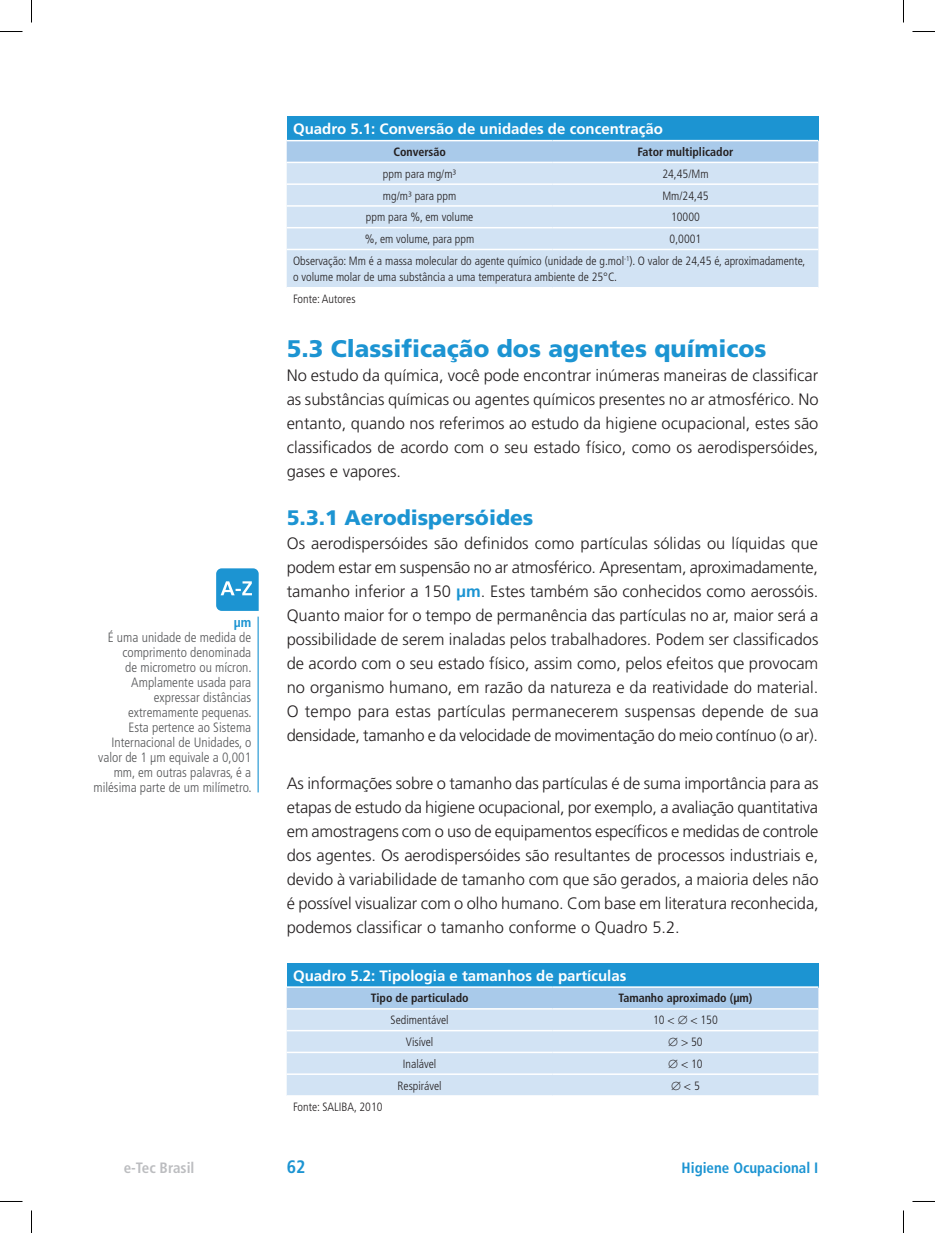
<style>
.page{position:relative;width:935px;height:1233px;background:#fff}
.page>*{position:absolute;margin:0;border:0;box-sizing:border-box;transform-origin:0 0}
.t1{font:900 24px "Frutiger LT Std";color:#1c94d2}
.t2{font:900 21px "Frutiger LT Std";color:#1c94d2}
.t3{font:700 condensed 18px "Frutiger LT Std";color:#1c94d2}
.t4{font:300 16.5px/24px "Frutiger LT Std";color:#231f20;text-align:justify}
.t5{font:700 15px "Frutiger LT Std";color:#fff}
.t6{font:700 condensed 15px "Frutiger LT Std";color:#1c94d2}
.t7{font:700 condensed 15px "Frutiger LT Std";color:#bcbdc0}
.t8{font:300 condensed 13.5px/15px "Frutiger LT Std";color:#57585a;text-align:right}
.t9{font:700 condensed 13.5px "Frutiger LT Std";color:#1c94d2}
.t10{font:300 condensed 12px/21.8px "Frutiger LT Std";color:#231f20}
.t11{font:700 condensed 12px "Frutiger LT Std";color:#231f20}
.s1{font-weight:700;color:#1c94d2}
</style>
<div class="page">
<div style="left:287px;top:117px;width:531px;height:24px;background:#1c94d2"></div>
<svg style="left:287px;top:141px;width:531px;height:21px;background:#abcbea"></svg>
<div style="left:287px;top:163px;width:531px;height:124px;background:#d2e3f4"></div>
<hr style="left:287px;top:140px;width:265px;height:1px;background:#fff">
<hr style="left:552px;top:140px;width:266px;height:1px;background:#fff">
<hr style="left:287px;top:205px;width:265px;height:2px;background:#fff">
<hr style="left:552px;top:205px;width:266px;height:2px;background:#fff">
<hr style="left:287px;top:183px;width:265px;height:2px;background:#fff">
<hr style="left:552px;top:183px;width:266px;height:2px;background:#fff">
<hr style="left:287px;top:227px;width:265px;height:1px;background:#fff">
<hr style="left:552px;top:227px;width:266px;height:1px;background:#fff">
<hr style="left:287px;top:249px;width:265px;height:1px;background:#fff">
<hr style="left:552px;top:249px;width:266px;height:1px;background:#fff">
<div style="left:287px;top:963px;width:531px;height:24px;background:#1c94d2"></div>
<div style="left:287px;top:987px;width:531px;height:21px;background:#a9caea"></div>
<div style="left:287px;top:1009px;width:531px;height:86px;background:#d2e3f4"></div>
<hr style="left:287px;top:986px;width:265px;height:1px;background:#fff">
<hr style="left:552px;top:986px;width:266px;height:1px;background:#fff">
<hr style="left:287px;top:1051px;width:265px;height:2px;background:#fff">
<hr style="left:552px;top:1051px;width:266px;height:2px;background:#fff">
<hr style="left:287px;top:1029px;width:265px;height:2px;background:#fff">
<hr style="left:552px;top:1029px;width:266px;height:2px;background:#fff">
<hr style="left:287px;top:1073px;width:265px;height:1px;background:#fff">
<hr style="left:552px;top:1073px;width:266px;height:1px;background:#fff">
<hr style="left:257px;top:616px;width:2px;height:176px;background:#1c94d2">
<svg style="left:216px;top:568px;width:43px;height:43px;background:#37a1d7"></svg>
<svg style="left:0;top:31px;width:22px;height:1px"></svg>
<svg style="left:912px;top:31px;width:23px;height:1px"></svg>
<svg style="left:0;top:1201px;width:22px;height:1px"></svg>
<svg style="left:912px;top:1201px;width:23px;height:1px"></svg>
<svg style="left:31px;top:0;width:1px;height:23px"></svg>
<svg style="left:31px;top:1210px;width:1px;height:22px"></svg>
<svg style="left:903px;top:0;width:1px;height:23px"></svg>
<svg style="left:903px;top:1210px;width:1px;height:22px"></svg>
<p class="t9" style="left:234px;top:614px;width:19px">µm</p>
<p class="t8" style="left:93px;top:629px;width:160px">É uma unidade de medida de comprimento denominada<br>de micrometro ou mícron.<br>Amplamente usada para expressar distâncias extremamente pequenas.<br>Esta pertence ao Sistema<br>Internacional de Unidades, o valor de 1 µm equivale a 0,001 mm, em outras palavras, é a milésima parte de um milímetro.</p>
<p class="t5" style="left:293px;top:120px;width:371px">Quadro 5.1: Conversão de unidades de concentração</p>
<p class="t11" style="left:393px;top:145px;width:54px">Conversão</p>
<p class="t11" style="left:637px;top:145px;width:97px">Fator multiplicador</p>
<p class="t10" style="left:383px;top:163px;width:75px">ppm para mg/m³</p>
<p class="t10" style="left:662px;top:163px;width:48px">24,45/Mm</p>
<p class="t10" style="left:383px;top:185px;width:75px">mg/m³ para ppm</p>
<p class="t10" style="left:662px;top:185px;width:48px">Mm/24,45</p>
<p class="t10" style="left:366px;top:206px;width:109px">ppm para %, em volume</p>
<p class="t10" style="left:671px;top:206px;width:30px">10000</p>
<p class="t10" style="left:365px;top:228px;width:111px">%, em volume, para ppm</p>
<p class="t10" style="left:293px;top:228px;width:514px;text-indent:376px">0,0001<br>Observação: Mm é a massa molecular do agente químico (unidade de g.mol<sup>-1</sup>). O valor de 24,45 é, aproximadamente,</p>
<p class="t10" style="left:293px;top:266px;width:325px">o volume molar de uma substância a uma temperatura ambiente de 25°C.<br>Fonte: Autores</p>
<h1 class="t1" style="left:287px;top:334px;width:481px">5.3 Classificação dos agentes químicos</h1>
<p class="t4" style="left:287px;top:363px;width:533px">No estudo da química, você pode encontrar inúmeras maneiras de classificar as substâncias químicas ou agentes químicos presentes no ar atmosférico. No entanto, quando nos referimos ao estudo da higiene ocupacional, estes são classificados de acordo com o seu estado físico, como os aerodispersóides, gases e vapores.</p>
<p class="t2" style="left:287px;top:505px;width:248px">5.3.1 Aerodispersóides</p>
<p class="t4" style="left:287px;top:531px;width:533px">Os aerodispersóides são definidos como partículas sólidas ou líquidas que podem estar em suspensão no ar atmosférico. Apresentam, aproximadamente, tamanho inferior a 150 <span class="s1">µm</span>. Estes também são conhecidos como aerossóis.<br>Quanto maior for o tempo de permanência das partículas no ar, maior será a possibilidade de serem inaladas pelos trabalhadores. Podem ser classificados de acordo com o seu estado físico, assim como, pelos efeitos que provocam no organismo humano, em razão da natureza e da reatividade do material.<br>O tempo para estas partículas permanecerem suspensas depende de sua densidade, tamanho e da velocidade de movimentação do meio contínuo (o ar).</p>
<p class="t4" style="left:287px;top:771px;width:533px">As informações sobre o tamanho das partículas é de suma importância para as etapas de estudo da higiene ocupacional, por exemplo, a avaliação quantitativa em amostragens com o uso de equipamentos específicos e medidas de controle dos agentes. Os aerodispersóides são resultantes de processos industriais e, devido à variabilidade de tamanho com que são gerados, a maioria deles não é possível visualizar com o olho humano. Com base em literatura reconhecida, podemos classificar o tamanho conforme o Quadro 5.2.</p>
<p class="t5" style="left:293px;top:966px;width:335px">Quadro 5.2: Tipologia e tamanhos de partículas</p>
<p class="t11" style="left:371px;top:991px;width:99px">Tipo de particulado</p>
<p class="t11" style="left:618px;top:991px;width:135px">Tamanho aproximado (µm)</p>
<p class="t10" style="left:390px;top:1009px;width:60px">Sedimentável</p>
<p class="t10" style="left:653px;top:1009px;width:66px">10 &lt; ∅ &lt; 150</p>
<p class="t10" style="left:406px;top:1031px;width:29px">Visível</p>
<p class="t10" style="left:668px;top:1031px;width:36px">∅ &gt; 50</p>
<p class="t10" style="left:403px;top:1052px;width:35px">Inalável</p>
<p class="t10" style="left:668px;top:1052px;width:36px">∅ &lt; 10</p>
<p class="t10" style="left:397px;top:1074px;width:46px">Respirável</p>
<p class="t10" style="left:671px;top:1074px;width:30px">∅ &lt; 5</p>
<p class="t10" style="left:293px;top:1096px;width:91px">Fonte: SALIBA, 2010</p>
<p class="t7" style="left:124px;top:1158px;width:72px">e-Tec Brasil</p>
<p class="t3" style="left:287px;top:1156px;width:20px">62</p>
<p class="t6" style="left:681px;top:1158px;width:138px">Higiene Ocupacional I</p>
</div>
